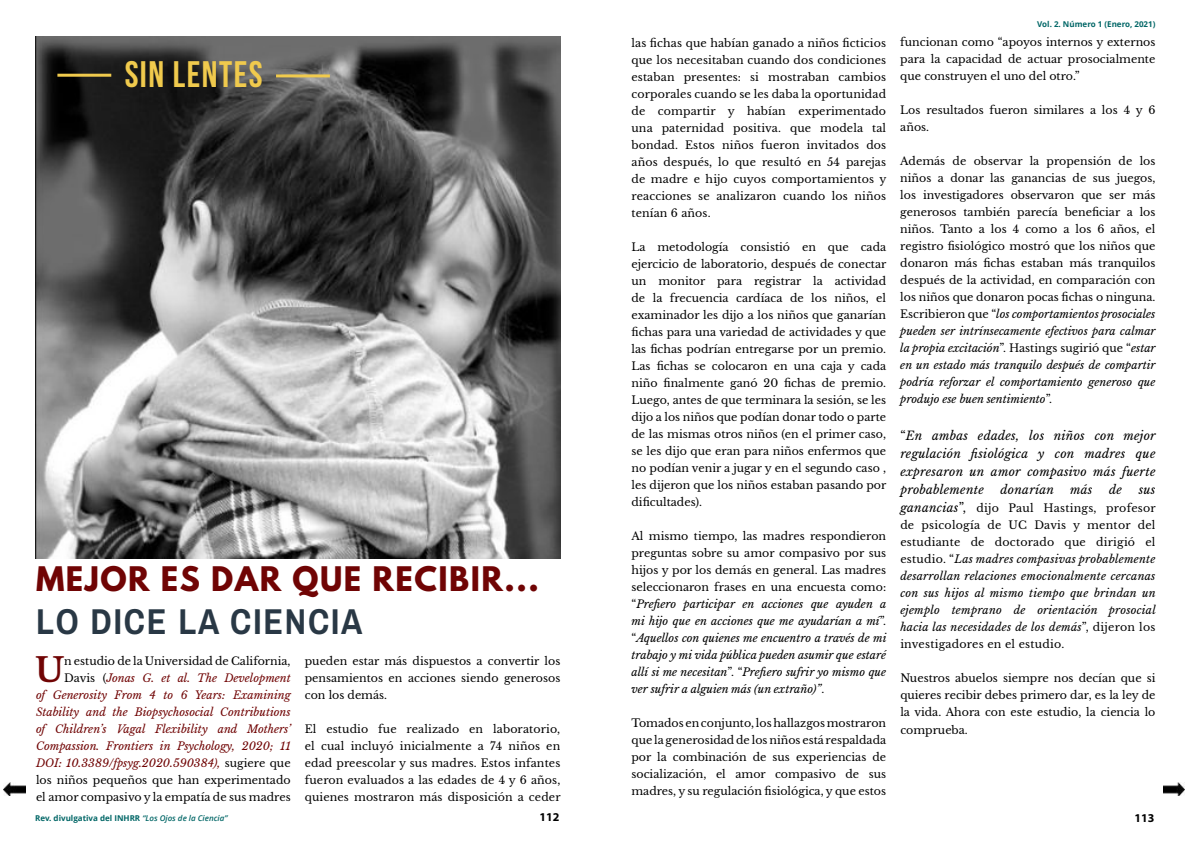
<style>
.page{position:relative;width:1191px;height:842px;background:#fff}
.page>*{position:absolute;margin:0;border:0;box-sizing:border-box;transform-origin:0 0}
.t1{font:700 36.9px "Bebas Neue";letter-spacing:.04em;color:#f0ca4d}
.t2{font:700 36px "Archivo Narrow";letter-spacing:.05em;color:#293845}
.t3{font:700 33.1px "Libre Baskerville";color:#700404}
.t4{font:700 30px "League Spartan";letter-spacing:.05em;color:#700404}
.t5{font:italic 12px/18px "Libre Baskerville";letter-spacing:.02em;color:#000;text-align:justify}
.t6{font:700 12px "Myriad Pro";color:#000}
.t7{font:11px/17px "Libre Baskerville";color:#000;text-align:justify}
.t8{font:italic 11px/17px "Libre Baskerville";letter-spacing:.005em;color:#000;text-align:justify}
.t9{font:italic 11px/17px "Libre Baskerville";color:#700404;text-align:right}
.t10{font:700 8px "Open Sans";color:#066}
.s1{font-style:normal;color:#000}
.s2{font-style:normal}
.s3{font-style:italic}
.s4{font-size:12px}
.s5{font-style:normal;font-size:12px}
.s6{font-weight:600;font-style:italic}
</style>
<div class="page">
<img style="left:35px;top:36px;width:525px;height:523px">
<hr style="left:276px;top:74px;width:54px;height:3px;background:#f0ca4d">
<hr style="left:57px;top:74px;width:54px;height:3px;background:#f0ca4d">
<img style="left:1163px;top:782px;width:21px;height:14px">
<img style="left:4px;top:782px;width:21px;height:14px">
<h1 class="t1" style="left:125px;top:52px;width:139px">SIN LENTES</h1>
<h3 class="t4" style="left:36px;top:566px;width:504px">MEJOR ES DAR QUE RECIBIR...</h3>
<h2 class="t2" style="left:36px;top:601px;width:328px">LO DICE LA CIENCIA</h2>
<h3 class="t3" style="left:35px;top:650px;width:31px">U</h3>
<p class="t9" style="left:36px;top:652px;width:256px"><span class="s1">n estudio de la Universidad de California, Davis (</span>Jonas G. et al. The Development<br>of Generosity From 4 to 6 Years: Examining Stability and the Biopsychosocial Contributions of Children’s Vagal Flexibility and Mothers’ Compassion. Frontiers in Psychology, 2020; 11<br>DOI: 10.3389/fpsyg.2020.590384), <span class="s1">sugiere que los niños pequeños que han experimentado el amor compasivo y la empatía de sus madres</span></p>
<p class="t7" style="left:305px;top:652px;width:257px">pueden estar más dispuestos a convertir los pensamientos en acciones siendo generosos con los demás.</p>
<p class="t7" style="left:305px;top:720px;width:257px">El estudio fue realizado en laboratorio, el cual incluyó inicialmente a 74 niños en edad preescolar y sus madres. Estos infantes fueron evaluados a las edades de 4 y 6 años, quienes mostraron más disposición a ceder</p>
<p class="t7" style="left:631px;top:34px;width:256px">las fichas que habían ganado a niños ficticios que los necesitaban cuando dos condiciones estaban presentes: si mostraban cambios corporales cuando se les daba la oportunidad de compartir y habían experimentado una paternidad positiva. que modela tal bondad. Estos niños fueron invitados dos años después, lo que resultó en 54 parejas de madre e hijo cuyos comportamientos y reacciones se analizaron cuando los niños tenían 6 años.</p>
<p class="t7" style="left:631px;top:238px;width:256px">La metodología consistió en que cada ejercicio de laboratorio, después de conectar un monitor para registrar la actividad de la frecuencia cardíaca de los niños, el examinador les dijo a los niños que ganarían fichas para una variedad de actividades y que las fichas podrían entregarse por un premio.<br>Las fichas se colocaron en una caja y cada niño finalmente ganó 20 fichas de premio.<br>Luego, antes de que terminara la sesión, se les dijo a los niños que podían donar todo o parte de las mismas otros niños (en el primer caso, se les dijo que eran para niños enfermos que no podían venir a jugar y en el segundo caso , les dijeron que los niños estaban pasando por dificultades).</p>
<p class="t8" style="left:631px;top:527px;width:256px"><span class="s2">Al mismo tiempo, las madres respondieron preguntas sobre su amor compasivo por sus hijos y por los demás en general. Las madres seleccionaron frases en una encuesta como: “</span>Prefiero participar en acciones que ayuden a mi hijo que en acciones que me ayudarían a mí<span class="s2">”. “</span>Aquellos con quienes me encuentro a través de mi trabajo y mi vida pública pueden asumir que estaré allí si me necesitan<span class="s2">”. “</span>Prefiero sufrir yo mismo que ver sufrir a alguien más (un extraño)”<span class="s2">.</span></p>
<p class="t7" style="left:631px;top:714px;width:256px">Tomados en conjunto, los hallazgos mostraron que la generosidad de los niños está respaldada por la combinación de sus experiencias de socialización, el amor compasivo de sus madres, y su regulación fisiológica, y que estos</p>
<p class="t10" style="left:1037px;top:21px;width:120px">Vol. 2. Número 1 (Enero, 2021)</p>
<p class="t7" style="left:900px;top:34px;width:257px">funcionan como “apoyos internos y externos para la capacidad de actuar prosocialmente que construyen el uno del otro.”</p>
<p class="t7" style="left:900px;top:102px;width:257px">Los resultados fueron similares a los 4 y 6 años.</p>
<p class="t7" style="left:900px;top:153px;width:257px">Además de observar la propensión de los niños a donar las ganancias de sus juegos, los investigadores observaron que ser más generosos también parecía beneficiar a los niños. Tanto a los 4 como a los 6 años, el registro fisiológico mostró que los niños que donaron más fichas estaban más tranquilos después de la actividad, en comparación con los niños que donaron pocas fichas o ninguna.<br>Escribieron que “<span class="s3">los comportamientos prosociales pueden ser intrínsecamente efectivos para calmar la propia excitación</span>”. Hastings sugirió que “<span class="s3">estar en un estado más tranquilo después de compartir podría reforzar el comportamiento generoso que produjo ese buen sentimiento</span>”.</p>
<p class="t5" style="left:900px;top:426px;width:257px"><span class="s2">“</span>En ambas edades, los niños con mejor regulación fisiológica y con madres que expresaron un amor compasivo más fuerte probablemente</p>
<p class="t5" style="left:1000px;top:480px;width:55px">donarían</p>
<p class="t5" style="left:1070px;top:480px;width:24px">más</p>
<p class="t5" style="left:1109px;top:480px;width:14px">de</p>
<p class="t5" style="left:1138px;top:480px;width:18px">sus</p>
<p class="t8" style="left:900px;top:499px;width:257px"><span class="s4">ganancias</span><span class="s5">”,</span> <span class="s2">dijo Paul Hastings, profesor de psicología de UC Davis y mentor del estudiante de doctorado que dirigió el estudio. “</span>Las madres compasivas probablemente desarrollan relaciones emocionalmente cercanas con sus hijos al mismo tiempo que brindan un ejemplo temprano de orientación prosocial hacia las necesidades de los demás<span class="s2">”, dijeron los investigadores en el estudio.</span></p>
<p class="t7" style="left:900px;top:669px;width:257px">Nuestros abuelos siempre nos decían que si quieres recibir debes primero dar, es la ley de la vida. Ahora con este estudio, la ciencia lo</p>
<p class="t7" style="left:900px;top:721px;width:69px">comprueba.</p>
<p class="t10" style="left:35px;top:814px;width:194px">Rev. divulgativa del INHRR <span class="s6">“Los Ojos de la Ciencia”</span></p>
<p class="t6" style="left:539px;top:810px;width:21px">112</p>
<p class="t6" style="left:1134px;top:811px;width:21px">113</p>
</div>
